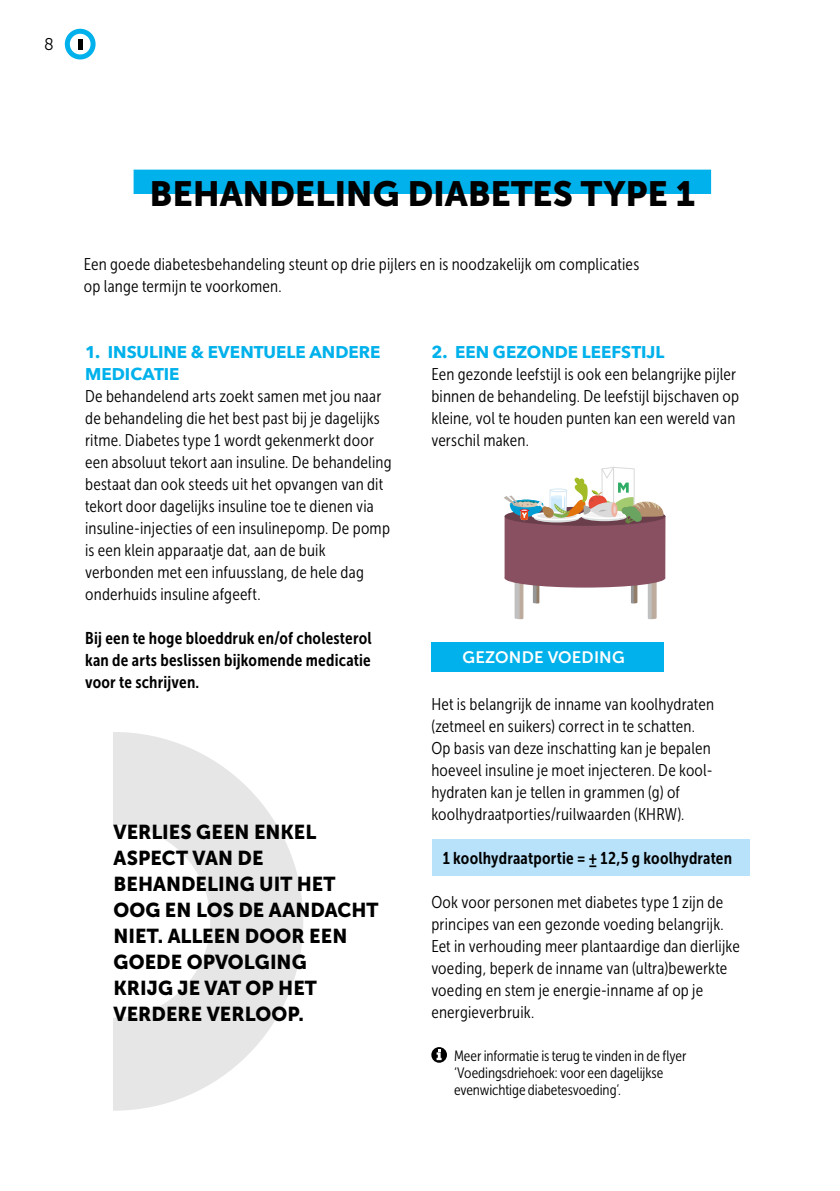
<style>
.page{position:relative;width:840px;height:1191px;background:#fff}
.page>*{position:absolute;margin:0;border:0;box-sizing:border-box;transform-origin:0 0}
.t1{font:34.8px "Museo Sans 900";letter-spacing:-.005em;color:#000}
.t2{font:20px/26px "Museo Sans 900";letter-spacing:.005em;color:#000}
.t3{font:17px/22px "Museo Sans Cond 300";letter-spacing:.01em;color:#000}
.t4{font:17px/22px "Museo Sans Cond 700";letter-spacing:.015em;color:#000;text-align:justify}
.t5{font:700 17px/22px "Avenir Next";color:#00b1eb}
.t6{font:17px "Museo Sans 300";color:#000;scale:.95 1}
.t7{font:16.6px "Museo Sans 700";letter-spacing:.01em;color:#fff}
.t8{font:15px/17px "Museo Sans Cond 300";letter-spacing:-.005em;color:#000}
</style>
<div class="page">
<svg style="left:64px;top:28px;width:32px;height:32px"></svg>
<hr style="left:78px;top:39px;width:4px;height:10px;background:#000">
<div style="left:431px;top:839px;width:318px;height:37px;background:#b7e2fa"></div>
<svg style="left:113px;top:732px;width:190px;height:378px;fill:#e6e6e6"></svg>
<div style="left:133px;top:170px;width:577px;height:24px;background:#00b1eb"></div>
<div style="left:431px;top:642px;width:232px;height:29px;background:#00b1eb"></div>
<svg style="left:431px;top:1047px;width:15px;height:15px"></svg>
<svg style="left:436px;top:1049px;width:5px;height:11px"></svg>
<svg style="left:535px;top:571px;width:4px;height:32px"></svg>
<svg style="left:532px;top:585px;width:4px;height:18px"></svg>
<svg style="left:630px;top:571px;width:4px;height:32px"></svg>
<svg style="left:633px;top:585px;width:4px;height:18px"></svg>
<svg style="left:518px;top:575px;width:5px;height:44px"></svg>
<svg style="left:514px;top:582px;width:5px;height:37px"></svg>
<div style="left:647px;top:575px;width:5px;height:44px;background:#c1c0c0"></div>
<svg style="left:651px;top:582px;width:5px;height:37px"></svg>
<div style="left:504px;top:516px;width:161px;height:62px;background:#885060"></div>
<div style="left:504px;top:568px;width:161px;height:19px;background:#885060;border-radius:50%"></div>
<svg style="left:504px;top:466px;width:159px;height:82px"></svg>
<p class="t6" style="left:44px;top:35px;width:12px">8</p>
<h1 class="t1" style="left:149px;top:174px;width:546px">BEHANDELING DIABETES TYPE 1</h1>
<p class="t3" style="left:84px;top:253px;width:556px">Een goede diabetesbehandeling steunt op drie pijlers en is noodzakelijk om complicaties op lange termijn te voorkomen.</p>
<p class="t5" style="left:85px;top:340px;width:297px">1. INSULINE &amp; EVENTUELE ANDERE<br>MEDICATIE</p>
<p class="t3" style="left:85px;top:385px;width:308px">De behandelend arts zoekt samen met jou naar de behandeling die het best past bij je dagelijks ritme. Diabetes type 1 wordt gekenmerkt door een absoluut tekort aan insuline. De behandeling bestaat dan ook steeds uit het opvangen van dit tekort door dagelijks insuline toe te dienen via insuline-injecties of een insulinepomp. De pomp is een klein apparaatje dat, aan de buik verbonden met een infuusslang, de hele dag onderhuids insuline afgeeft.</p>
<p class="t4" style="left:85px;top:627px;width:288px">Bij een te hoge bloeddruk en/of cholesterol kan de arts beslissen bijkomende medicatie voor te schrijven.</p>
<p class="t2" style="left:113px;top:819px;width:266px">VERLIES GEEN ENKEL<br>ASPECT VAN DE<br>BEHANDELING UIT HET<br>OOG EN LOS DE AANDACHT<br>NIET. ALLEEN DOOR EEN<br>GOEDE OPVOLGING<br>KRIJG JE VAT OP HET<br>VERDERE VERLOOP.</p>
<p class="t5" style="left:431px;top:341px;width:234px">2. EEN GEZONDE LEEFSTIJL</p>
<p class="t3" style="left:431px;top:363px;width:309px">Een gezonde leefstijl is ook een belangrijke pijler binnen de behandeling. De leefstijl bijschaven op kleine, vol te houden punten kan een wereld van verschil maken.</p>
<p class="t7" style="left:462px;top:647px;width:163px">GEZONDE VOEDING</p>
<p class="t3" style="left:431px;top:693px;width:284px">Het is belangrijk de inname van koolhydraten (zetmeel en suikers) correct in te schatten.<br>Op basis van deze inschatting kan je bepalen hoeveel insuline je moet injecteren. De kool&shy;hydraten kan je tellen in grammen (g) of koolhydraatporties/ruilwaarden (KHRW).</p>
<p class="t4" style="left:442px;top:847px;width:291px">1 koolhydraatportie = ± 12,5 g koolhydraten</p>
<p class="t3" style="left:431px;top:891px;width:310px">Ook voor personen met diabetes type 1 zijn de principes van een gezonde voeding belangrijk.<br>Eet in verhouding meer plantaardige dan dierlijke voeding, beperk de inname van (ultra)bewerkte voeding en stem je energie-inname af op je energieverbruik.</p>
<p class="t8" style="left:454px;top:1047px;width:234px">Meer informatie is terug te vinden in de flyer ‘Voedingsdriehoek: voor een dagelijkse evenwichtige diabetesvoeding’.</p>
</div>
